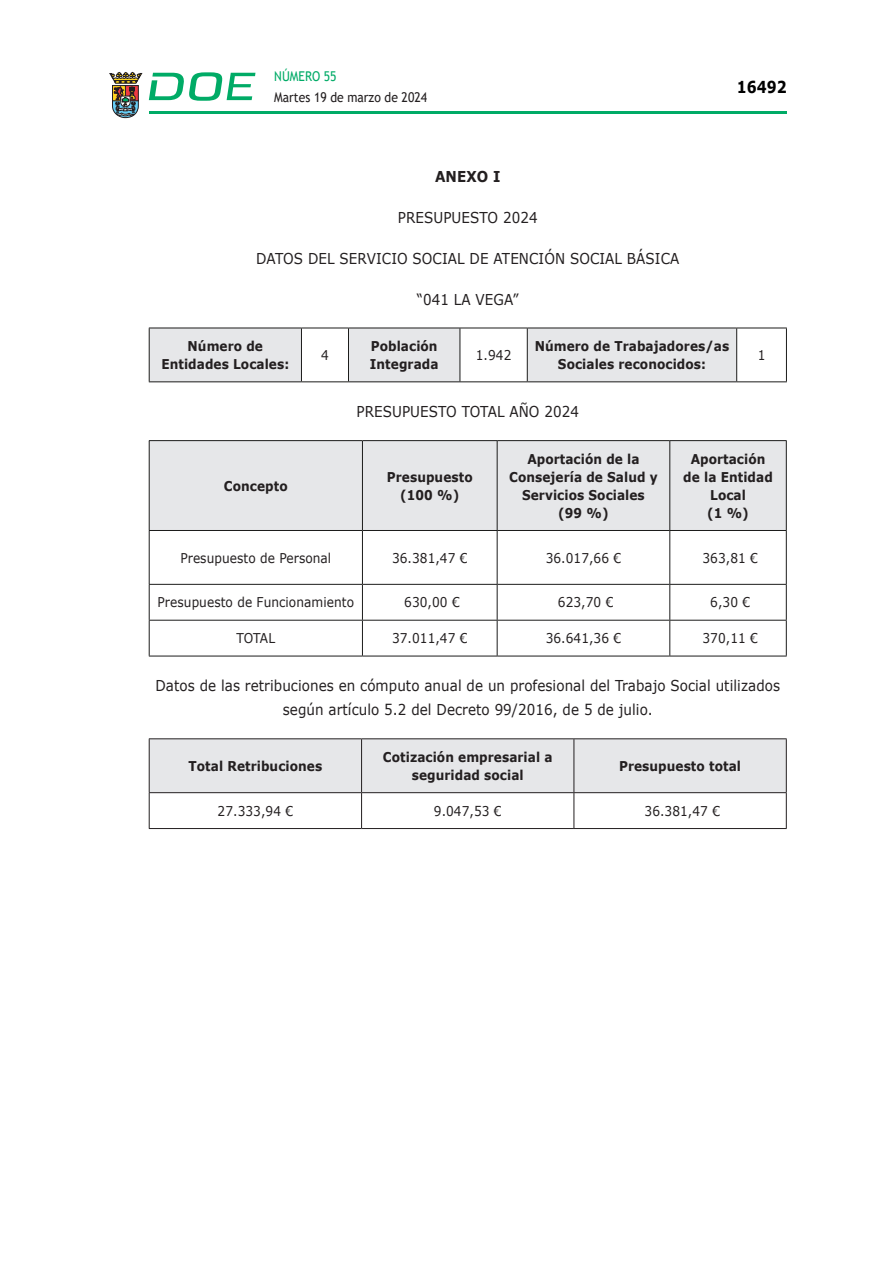
<style>
.page{position:relative;width:893px;height:1263px;background:#fff}
.page>*{position:absolute;margin:0;border:0;box-sizing:border-box;transform-origin:0 0}
.t1{font:700 16.5px "Verdana";color:#000;scale:.85 1}
.CUERPO_DE_TEXTO{font:15px/24px "Verdana";letter-spacing:.005em;color:#231f20;text-align:center;scale:.9 1}
.CUERPO_DE_TEXTO-2{font:700 15px "Verdana";letter-spacing:.005em;color:#231f20;scale:.9 1}
.TABLATITULO{font:700 13.5px/18px "Verdana";letter-spacing:.005em;color:#231f20;text-align:center;scale:.9 1}
.CUERPO_DE_TEXTO-3{font:13.5px "Verdana";letter-spacing:.005em;color:#231f20;scale:.9 1}
.CUERPO_DE_TEXTO-4{font:700 13.5px/18px "Verdana";letter-spacing:.005em;color:#231f20;text-align:center;scale:.9 1}
.t2{font:13.5px "Trebuchet MS";color:#231f20;scale:.9 1}
.t3{font:13.5px "Trebuchet MS";color:#00ab67;scale:.9 1}
</style>
<div class="page">
<hr style="left:149px;top:111px;width:638px;height:3px;background:#00ab66">
<svg style="left:109px;top:72px;width:33px;height:46px"></svg>
<svg style="left:149px;top:72px;width:106px;height:29px"></svg>
<svg style="left:150px;top:329px;width:586px;height:52px"></svg>
<hr style="left:149px;top:328px;width:152px;height:1px;background:#1c1c1b">
<hr style="left:301px;top:328px;width:47px;height:1px;background:#1c1c1b">
<hr style="left:348px;top:328px;width:112px;height:1px;background:#1c1c1b">
<hr style="left:460px;top:328px;width:67px;height:1px;background:#1c1c1b">
<hr style="left:527px;top:328px;width:210px;height:1px;background:#1c1c1b">
<hr style="left:737px;top:328px;width:50px;height:1px;background:#1c1c1b">
<hr style="left:149px;top:381px;width:152px;height:1px;background:#1c1c1b">
<hr style="left:301px;top:381px;width:47px;height:1px;background:#1c1c1b">
<hr style="left:348px;top:381px;width:112px;height:1px;background:#1c1c1b">
<hr style="left:460px;top:381px;width:67px;height:1px;background:#1c1c1b">
<hr style="left:527px;top:381px;width:210px;height:1px;background:#1c1c1b">
<hr style="left:737px;top:381px;width:50px;height:1px;background:#1c1c1b">
<hr style="left:149px;top:328px;width:1px;height:53px;background:#1c1c1b">
<hr style="left:301px;top:328px;width:1px;height:53px;background:#1c1c1b">
<hr style="left:348px;top:328px;width:1px;height:53px;background:#1c1c1b">
<hr style="left:460px;top:328px;width:1px;height:53px;background:#1c1c1b">
<hr style="left:527px;top:328px;width:1px;height:53px;background:#1c1c1b">
<hr style="left:736px;top:328px;width:1px;height:53px;background:#1c1c1b">
<hr style="left:786px;top:328px;width:1px;height:53px;background:#1c1c1b">
<div style="left:150px;top:441px;width:636px;height:89px;background:#e6e7e9"></div>
<hr style="left:149px;top:440px;width:213px;height:1px;background:#1c1c1b">
<hr style="left:362px;top:440px;width:135px;height:1px;background:#1c1c1b">
<hr style="left:497px;top:440px;width:173px;height:1px;background:#1c1c1b">
<hr style="left:670px;top:440px;width:117px;height:1px;background:#1c1c1b">
<hr style="left:149px;top:530px;width:213px;height:1px;background:#1c1c1b">
<hr style="left:362px;top:530px;width:135px;height:1px;background:#1c1c1b">
<hr style="left:497px;top:530px;width:173px;height:1px;background:#1c1c1b">
<hr style="left:670px;top:530px;width:117px;height:1px;background:#1c1c1b">
<hr style="left:149px;top:584px;width:213px;height:1px;background:#1c1c1b">
<hr style="left:362px;top:584px;width:135px;height:1px;background:#1c1c1b">
<hr style="left:497px;top:584px;width:173px;height:1px;background:#1c1c1b">
<hr style="left:670px;top:584px;width:117px;height:1px;background:#1c1c1b">
<hr style="left:149px;top:620px;width:213px;height:1px;background:#1c1c1b">
<hr style="left:362px;top:620px;width:135px;height:1px;background:#1c1c1b">
<hr style="left:497px;top:620px;width:173px;height:1px;background:#1c1c1b">
<hr style="left:670px;top:620px;width:117px;height:1px;background:#1c1c1b">
<hr style="left:149px;top:656px;width:213px;height:1px;background:#1c1c1b">
<hr style="left:362px;top:656px;width:135px;height:1px;background:#1c1c1b">
<hr style="left:497px;top:656px;width:173px;height:1px;background:#1c1c1b">
<hr style="left:670px;top:656px;width:117px;height:1px;background:#1c1c1b">
<hr style="left:149px;top:441px;width:1px;height:89px;background:#1c1c1b">
<hr style="left:149px;top:531px;width:1px;height:53px;background:#1c1c1b">
<hr style="left:149px;top:585px;width:1px;height:35px;background:#1c1c1b">
<hr style="left:149px;top:620px;width:1px;height:36px;background:#1c1c1b">
<hr style="left:362px;top:441px;width:1px;height:89px;background:#1c1c1b">
<hr style="left:497px;top:441px;width:1px;height:89px;background:#1c1c1b">
<hr style="left:669px;top:441px;width:1px;height:89px;background:#1c1c1b">
<hr style="left:786px;top:441px;width:1px;height:89px;background:#1c1c1b">
<hr style="left:362px;top:531px;width:1px;height:53px;background:#1c1c1b">
<hr style="left:497px;top:531px;width:1px;height:53px;background:#1c1c1b">
<hr style="left:669px;top:531px;width:1px;height:53px;background:#1c1c1b">
<hr style="left:786px;top:531px;width:1px;height:53px;background:#1c1c1b">
<hr style="left:362px;top:585px;width:1px;height:35px;background:#1c1c1b">
<hr style="left:497px;top:585px;width:1px;height:35px;background:#1c1c1b">
<hr style="left:669px;top:585px;width:1px;height:35px;background:#1c1c1b">
<hr style="left:786px;top:585px;width:1px;height:35px;background:#1c1c1b">
<hr style="left:362px;top:620px;width:1px;height:36px;background:#1c1c1b">
<hr style="left:497px;top:620px;width:1px;height:36px;background:#1c1c1b">
<hr style="left:669px;top:620px;width:1px;height:36px;background:#1c1c1b">
<hr style="left:786px;top:620px;width:1px;height:36px;background:#1c1c1b">
<div style="left:150px;top:739px;width:636px;height:53px;background:#e6e7e9"></div>
<hr style="left:149px;top:738px;width:213px;height:1px;background:#231f20">
<hr style="left:149px;top:739px;width:1px;height:53px;background:#231f20">
<hr style="left:362px;top:738px;width:212px;height:1px;background:#231f20">
<hr style="left:361px;top:739px;width:1px;height:53px;background:#231f20">
<hr style="left:574px;top:738px;width:213px;height:1px;background:#231f20">
<hr style="left:574px;top:739px;width:1px;height:53px;background:#231f20">
<hr style="left:786px;top:739px;width:1px;height:53px;background:#231f20">
<hr style="left:149px;top:792px;width:213px;height:1px;background:#231f20">
<hr style="left:149px;top:793px;width:1px;height:35px;background:#231f20">
<hr style="left:362px;top:792px;width:212px;height:1px;background:#231f20">
<hr style="left:361px;top:793px;width:1px;height:35px;background:#231f20">
<hr style="left:574px;top:792px;width:213px;height:1px;background:#231f20">
<hr style="left:574px;top:793px;width:1px;height:35px;background:#231f20">
<hr style="left:786px;top:793px;width:1px;height:35px;background:#231f20">
<hr style="left:149px;top:828px;width:213px;height:1px;background:#231f20">
<hr style="left:362px;top:828px;width:212px;height:1px;background:#231f20">
<hr style="left:574px;top:828px;width:213px;height:1px;background:#231f20">
<p class="t3" style="left:274px;top:67px;width:71px">NÚMERO 55</p>
<p class="t2" style="left:274px;top:88px;width:171px">Martes 19 de marzo de 2024</p>
<p class="t1" style="left:737px;top:75px;width:60px">16492</p>
<p class="CUERPO_DE_TEXTO-2" style="left:435px;top:165px;width:74px">ANEXO I</p>
<p class="CUERPO_DE_TEXTO" style="left:398px;top:205px;width:157px">PRESUPUESTO 2024</p>
<p class="CUERPO_DE_TEXTO" style="left:256px;top:246px;width:472px">DATOS DEL SERVICIO SOCIAL DE ATENCIÓN SOCIAL BÁSICA</p>
<p class="CUERPO_DE_TEXTO" style="left:417px;top:287px;width:115px">“041 LA VEGA”</p>
<p class="CUERPO_DE_TEXTO-4" style="left:161px;top:337px;width:144px">Número de<br>Entidades Locales:</p>
<p class="CUERPO_DE_TEXTO-3" style="left:321px;top:346px;width:10px">4</p>
<p class="CUERPO_DE_TEXTO-4" style="left:370px;top:337px;width:78px;text-align:left">Población<br>Integrada</p>
<p class="CUERPO_DE_TEXTO-3" style="left:476px;top:346px;width:41px">1.942</p>
<p class="CUERPO_DE_TEXTO-4" style="left:535px;top:337px;width:218px">Número de Trabajadores/as<br>Sociales reconocidos:</p>
<p class="CUERPO_DE_TEXTO-3" style="left:758px;top:346px;width:10px">1</p>
<p class="CUERPO_DE_TEXTO" style="left:357px;top:400px;width:249px">PRESUPUESTO TOTAL AÑO 2024</p>
<p class="TABLATITULO" style="left:224px;top:476px;width:72px">Concepto</p>
<p class="TABLATITULO" style="left:387px;top:467px;width:97px">Presupuesto</p>
<p class="TABLATITULO" style="left:400px;top:485px;width:67px">(100 %)</p>
<p class="TABLATITULO" style="left:527px;top:449px;width:126px">Aportación de la</p>
<p class="TABLATITULO" style="left:509px;top:467px;width:167px">Consejería de Salud y<br>Servicios Sociales</p>
<p class="TABLATITULO" style="left:558px;top:503px;width:57px">(99 %)</p>
<p class="TABLATITULO" style="left:683px;top:449px;width:101px">Aportación de la Entidad<br>Local</p>
<p class="TABLATITULO" style="left:707px;top:503px;width:48px">(1 %)</p>
<p class="CUERPO_DE_TEXTO-3" style="left:180px;top:548px;width:169px">Presupuesto de Personal</p>
<p class="CUERPO_DE_TEXTO-3" style="left:392px;top:548px;width:85px">36.381,47 €</p>
<p class="CUERPO_DE_TEXTO-3" style="left:546px;top:548px;width:85px">36.017,66 €</p>
<p class="CUERPO_DE_TEXTO-3" style="left:702px;top:548px;width:63px">363,81 €</p>
<p class="CUERPO_DE_TEXTO-3" style="left:158px;top:593px;width:220px">Presupuesto de Funcionamiento</p>
<p class="CUERPO_DE_TEXTO-3" style="left:404px;top:593px;width:63px">630,00 €</p>
<p class="CUERPO_DE_TEXTO-3" style="left:558px;top:593px;width:63px">623,70 €</p>
<p class="CUERPO_DE_TEXTO-3" style="left:710px;top:593px;width:46px">6,30 €</p>
<p class="CUERPO_DE_TEXTO-3" style="left:237px;top:629px;width:44px">TOTAL</p>
<p class="CUERPO_DE_TEXTO-3" style="left:392px;top:629px;width:85px">37.011,47 €</p>
<p class="CUERPO_DE_TEXTO-3" style="left:546px;top:629px;width:85px">36.641,36 €</p>
<p class="CUERPO_DE_TEXTO-3" style="left:702px;top:629px;width:63px">370,11 €</p>
<p class="CUERPO_DE_TEXTO" style="left:155px;top:674px;width:696px">Datos de las retribuciones en cómputo anual de un profesional del Trabajo Social utilizados según artículo 5.2 del Decreto 99/2016, de 5 de julio.</p>
<p class="TABLATITULO" style="left:189px;top:757px;width:150px">Total Retribuciones</p>
<p class="TABLATITULO" style="left:383px;top:748px;width:190px">Cotización empresarial a seguridad social</p>
<p class="TABLATITULO" style="left:619px;top:757px;width:137px">Presupuesto total</p>
<p class="CUERPO_DE_TEXTO-3" style="left:218px;top:801px;width:85px">27.333,94 €</p>
<p class="CUERPO_DE_TEXTO-3" style="left:434px;top:801px;width:77px">9.047,53 €</p>
<p class="CUERPO_DE_TEXTO-3" style="left:644px;top:801px;width:85px">36.381,47 €</p>
</div>
